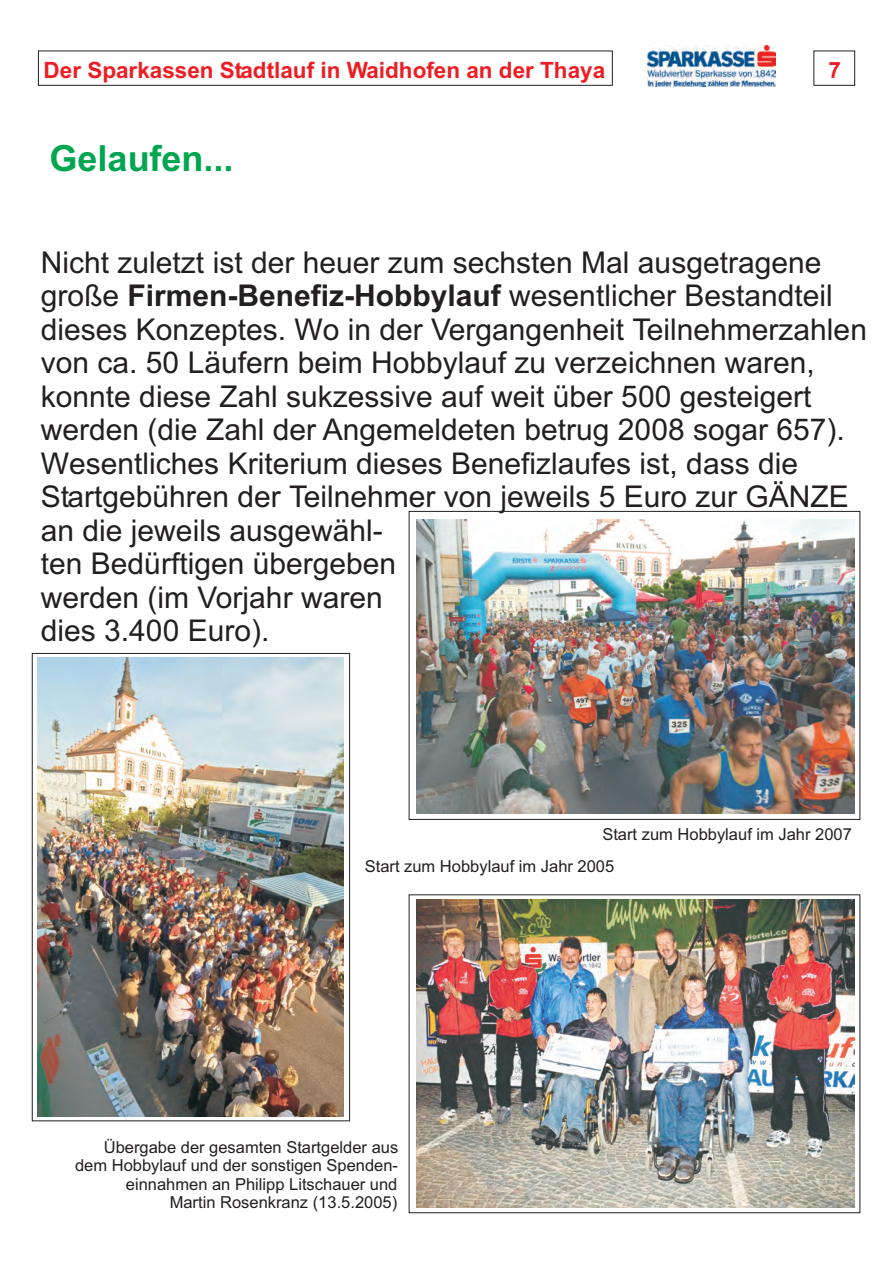
<style>
.page{position:relative;width:894px;height:1263px;background:#fff}
.page>*{position:absolute;margin:0;border:0;box-sizing:border-box;transform-origin:0 0}
.t1{font:700 36px "Arial";color:#00a54f}
.t2{font:30px/33.5px "Arial";color:#231f20}
.t3{font:700 22.5px "Arial";color:#ee1d23}
.t4{font:16.5px/18.5px "Arial";color:#231f20;text-align:right}
.s1{font-weight:700}
</style>
<div class="page">
<img style="left:37px;top:658px;width:307px;height:458px">
<img style="left:417px;top:900px;width:438px;height:308px">
<div style="left:32px;top:653px;width:318px;height:468px;border:1px solid #231f20"></div>
<img style="left:417px;top:519px;width:438px;height:295px">
<div style="left:409px;top:511px;width:451px;height:309px;border:1px solid #231f20"></div>
<img style="left:648px;top:45px;width:127px;height:41px">
<p class="t3" style="left:44px;top:62px;width:563px">Der Sparkassen Stadtlauf in Waidhofen an der Thaya</p>
<p class="t3" style="left:828px;top:61px;width:14px">7</p>
<p class="t1" style="left:50px;top:144px;width:186px">Gelaufen...</p>
<p class="t2" style="left:41px;top:248px;width:828px">Nicht zuletzt ist der heuer zum sechsten Mal ausgetragene große <span class="s1">Firmen-Benefiz-Hobbylauf</span> wesentlicher Bestandteil dieses Konzeptes. Wo in der Vergangenheit Teilnehmerzahlen von ca. 50 Läufern beim Hobbylauf zu verzeichnen waren, konnte diese Zahl sukzessive auf weit über 500 gesteigert werden (die Zahl der Angemeldeten betrug 2008 sogar 657).<br>Wesentliches Kriterium dieses Benefizlaufes ist, dass die Startgebühren der Teilnehmer von jeweils 5 Euro zur GÄNZE an die jeweils ausgewähl-<br>ten Bedürftigen übergeben<br>werden (im Vorjahr waren<br>dies 3.400 Euro).</p>
<p class="t4" style="left:602px;top:826px;width:251px">Start zum Hobbylauf im Jahr 2007</p>
<p class="t4" style="left:365px;top:859px;width:251px">Start zum Hobbylauf im Jahr 2005</p>
<p class="t4" style="left:75px;top:1139px;width:325px">Übergabe der gesamten Startgelder aus dem Hobbylauf und der sonstigen Spenden&shy;einnahmen an Philipp Litschauer und<br>Martin Rosenkranz (13.5.2005)</p>
</div>
